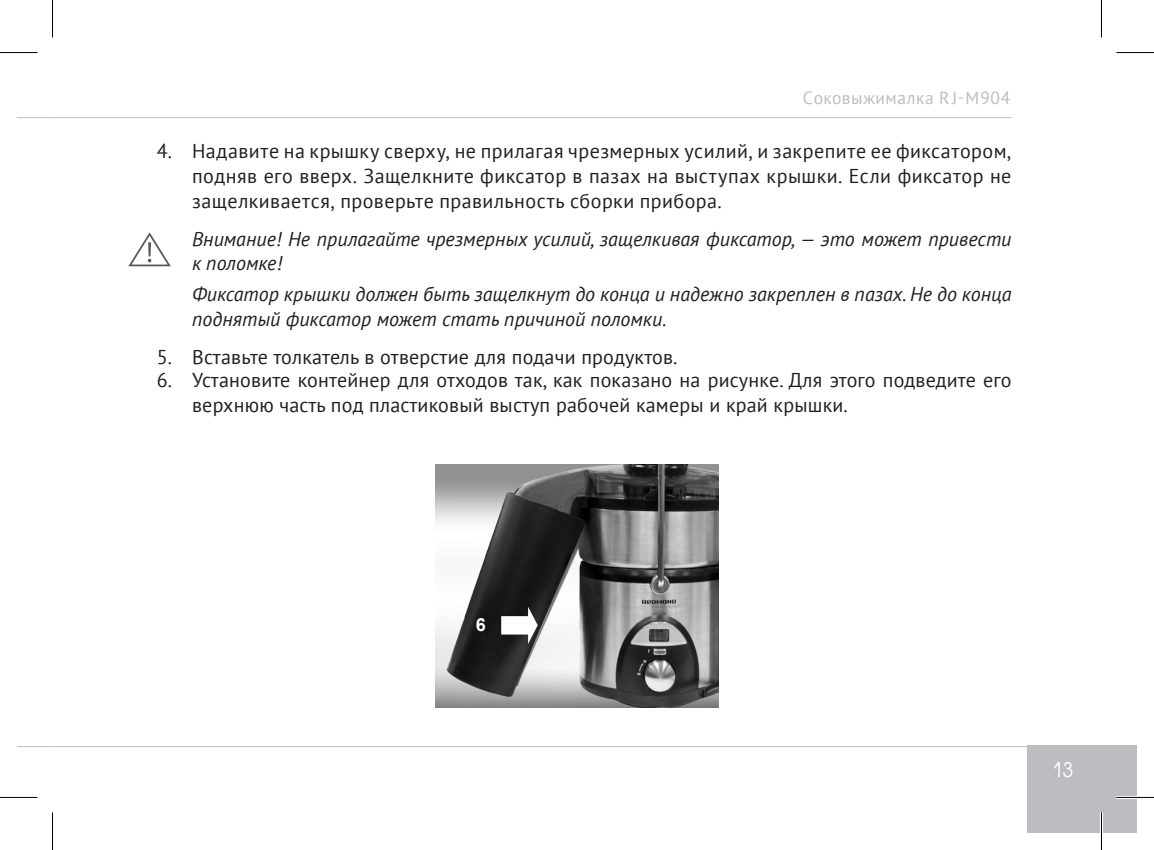
<style>
.page{position:relative;width:1154px;height:850px;background:#fff}
.page>*{position:absolute;margin:0;border:0;box-sizing:border-box;transform-origin:0 0}
.t1{font:20px/25px "PT Sans";letter-spacing:.01em;color:#231f20;text-align:justify}
.t2{font:italic 20px/24px "PT Sans";color:#231f20}
.t3{font:20px "Avant Garde Gothic C";color:#fff}
.t4{font:700 18px "Arial";color:#fff}
.t5{font:17.5px "PT Sans";letter-spacing:.03em;color:#bcbdc0}
</style>
<div class="page">
<div style="left:1027px;top:745px;width:110px;height:87px;background:#bcbdc0"></div>
<hr style="left:52px;top:117px;width:959px;height:1px;background:#bcbdc0">
<hr style="left:52px;top:745px;width:1010px;height:1px;background:#bcbdc0">
<hr style="left:17px;top:117px;width:36px;height:1px;background:#bcbdc0">
<hr style="left:17px;top:745px;width:35px;height:1px;background:#bcbdc0">
<svg style="left:128px;top:232px;width:43px;height:34px"></svg>
<img style="left:436px;top:464px;width:282px;height:243px">
<svg style="left:501px;top:606px;width:37px;height:37px"></svg>
<hr style="left:1116px;top:795px;width:38px;height:3px;background:#fff">
<hr style="left:1100px;top:812px;width:3px;height:37px;background:#fff">
<hr style="left:0;top:52px;width:38px;height:1px;background:#000">
<hr style="left:1116px;top:52px;width:38px;height:1px;background:#000">
<hr style="left:0;top:796px;width:38px;height:1px;background:#000">
<hr style="left:1116px;top:796px;width:38px;height:1px;background:#000">
<hr style="left:52px;top:0;width:1px;height:38px;background:#000">
<hr style="left:52px;top:812px;width:1px;height:37px;background:#000">
<hr style="left:1101px;top:0;width:1px;height:38px;background:#000">
<hr style="left:1101px;top:812px;width:1px;height:37px;background:#000">
<p class="t5" style="left:803px;top:87px;width:209px">Cоковыжималка RJ-M904</p>
<p class="t1" style="left:192px;top:138px;width:821px;text-indent:-35px">4. Надавите на крышку сверху, не прилагая чрезмерных усилий, и закрепите ее фиксатором, подняв его вверх. Защелкните фиксатор в пазах на выступах крышки. Если фиксатор не защелкивается, проверьте правильность сборки прибора.</p>
<p class="t2" style="left:192px;top:227px;width:821px">Внимание! Не прилагайте чрезмерных усилий, защелкивая фиксатор, — это может привести к поломке!</p>
<p class="t2" style="left:192px;top:282px;width:821px">Фиксатор крышки должен быть защелкнут до конца и надежно закреплен в пазах. Не до конца поднятый фиксатор может стать причиной поломки.</p>
<p class="t1" style="left:157px;top:343px;width:522px">5. Вставьте толкатель в отверстие для подачи продуктов.</p>
<p class="t1" style="left:192px;top:367px;width:821px;text-indent:-35px">6. Установите контейнер для отходов так, как показано на рисунке. Для этого подведите его верхнюю часть под пластиковый выступ рабочей камеры и край крышки.</p>
<p class="t4" style="left:476px;top:612px;width:12px">6</p>
<p class="t3" style="left:1052px;top:758px;width:23px">13</p>
</div>
